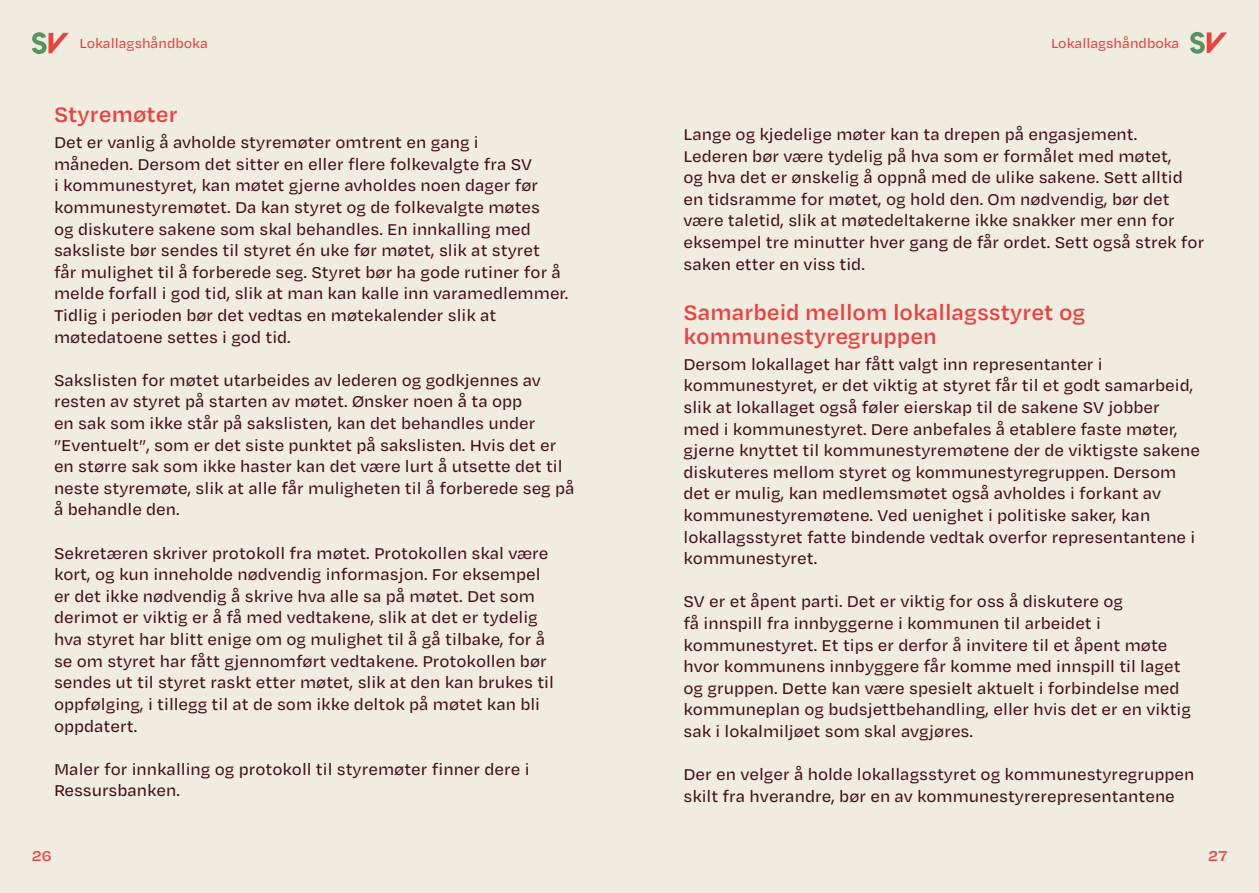
<style>
.page{position:relative;width:1259px;height:893px;background:#f0ecdf}
.page>*{position:absolute;margin:0;border:0;box-sizing:border-box;transform-origin:0 0}
.t1{font:600 24px/24px "Degular Text";color:#e84242}
.t2{font:500 18px/21.6px "Degular Text";color:#43111c}
.t3{font:600 16.5px "Degular Text";color:#e84242}
.t4{font:500 15px "Degular Text";color:#e84242}
</style>
<div class="page">
<svg style="left:32px;top:32px;width:37px;height:22px"></svg>
<svg style="left:1190px;top:32px;width:37px;height:22px"></svg>
<p class="t4" style="left:80px;top:34px;width:130px">Lokallagshåndboka</p>
<p class="t4" style="left:1051px;top:34px;width:130px">Lokallagshåndboka</p>
<h1 class="t1" style="left:54px;top:102px;width:125px">Styremøter</h1>
<p class="t2" style="left:54px;top:131px;width:516px">Det er vanlig å avholde styremøter omtrent en gang i<br>måneden. Dersom det sitter en eller flere folkevalgte fra SV<br>i kommunestyret, kan møtet gjerne avholdes noen dager før kommunestyremøtet. Da kan styret og de folkevalgte møtes<br>og diskutere sakene som skal behandles. En innkalling med saksliste bør sendes til styret én uke før møtet, slik at styret<br>får mulighet til å forberede seg. Styret bør ha gode rutiner for å melde forfall i god tid, slik at man kan kalle inn varamedlemmer.<br>Tidlig i perioden bør det vedtas en møtekalender slik at møtedatoene settes i god tid.</p>
<p class="t2" style="left:54px;top:369px;width:522px">Sakslisten for møtet utarbeides av lederen og godkjennes av resten av styret på starten av møtet. Ønsker noen å ta opp<br>en sak som ikke står på sakslisten, kan det behandles under ”Eventuelt”, som er det siste punktet på sakslisten. Hvis det er en større sak som ikke haster kan det være lurt å utsette det til neste styremøte, slik at alle får muligheten til å forberede seg på å behandle den.</p>
<p class="t2" style="left:54px;top:541px;width:501px">Sekretæren skriver protokoll fra møtet. Protokollen skal være kort, og kun inneholde nødvendig informasjon. For eksempel er det ikke nødvendig å skrive hva alle sa på møtet. Det som derimot er viktig er å få med vedtakene, slik at det er tydelig hva styret har blitt enige om og mulighet til å gå tilbake, for å se om styret har fått gjennomført vedtakene. Protokollen bør sendes ut til styret raskt etter møtet, slik at den kan brukes til oppfølging, i tillegg til at de som ikke deltok på møtet kan bli oppdatert.</p>
<p class="t2" style="left:54px;top:757px;width:477px">Maler for innkalling og protokoll til styremøter finner dere i<br>Ressursbanken.</p>
<p class="t2" style="left:683px;top:123px;width:522px">Lange og kjedelige møter kan ta drepen på engasjement.<br>Lederen bør være tydelig på hva som er formålet med møtet,<br>og hva det er ønskelig å oppnå med de ulike sakene. Sett alltid en tidsramme for møtet, og hold den. Om nødvendig, bør det være taletid, slik at møtedeltakerne ikke snakker mer enn for eksempel tre minutter hver gang de får ordet. Sett også strek for saken etter en viss tid.</p>
<h1 class="t1" style="left:683px;top:299px;width:403px">Samarbeid mellom lokallagsstyret og kommunestyregruppen</h1>
<p class="t2" style="left:683px;top:352px;width:518px">Dersom lokallaget har fått valgt inn representanter i kommunestyret, er det viktig at styret får til et godt samarbeid, slik at lokallaget også føler eierskap til de sakene SV jobber med i kommunestyret. Dere anbefales å etablere faste møter, gjerne knyttet til kommunestyremøtene der de viktigste sakene diskuteres mellom styret og kommunestyregruppen. Dersom det er mulig, kan medlemsmøtet også avholdes i forkant av kommunestyremøtene. Ved uenighet i politiske saker, kan lokallagsstyret fatte bindende vedtak overfor representantene i kommunestyret.</p>
<p class="t2" style="left:683px;top:590px;width:509px">SV er et åpent parti. Det er viktig for oss å diskutere og<br>få innspill fra innbyggerne i kommunen til arbeidet i kommunestyret. Et tips er derfor å invitere til et åpent møte hvor kommunens innbyggere får komme med innspill til laget og gruppen. Dette kan være spesielt aktuelt i forbindelse med kommuneplan og budsjettbehandling, eller hvis det er en viktig sak i lokalmiljøet som skal avgjøres.</p>
<p class="t2" style="left:683px;top:763px;width:512px">Der en velger å holde lokallagsstyret og kommunestyregruppen skilt fra hverandre, bør en av kommunestyrerepresentantene</p>
<p class="t3" style="left:32px;top:845px;width:22px">26</p>
<p class="t3" style="left:1208px;top:845px;width:20px">27</p>
</div>
